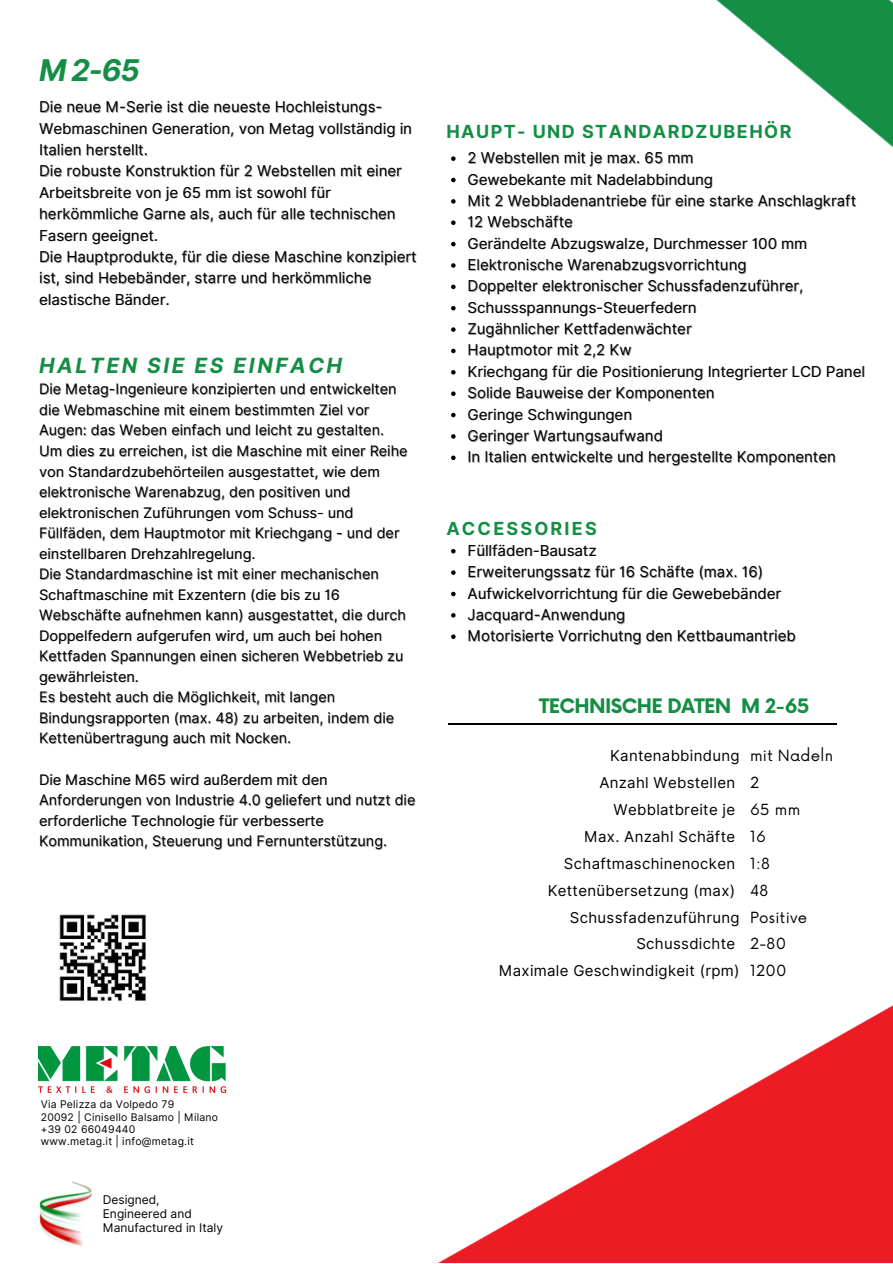
<style>
.page{position:relative;width:893px;height:1264px;background:#fff}
.page>*{position:absolute;margin:0;border:0;box-sizing:border-box;transform-origin:0 0}
.t1{font:italic 700 30px "Inter";color:#148e45}
.t2{font:italic 700 21px "Inter";letter-spacing:.12em;color:#148e45}
.t3{font:700 19.5px "Now";letter-spacing:-.03em;color:#148e45}
.t4{font:700 18px "Inter";letter-spacing:.08em;color:#148e45}
.t5{font:700 18px "Inter";letter-spacing:.12em;color:#148e45}
.t6{font:15px/21.3px "Inter";color:#000}
.t7{font:15px "Inter";letter-spacing:.02em;color:#000}
.t8{font:15px "Now";letter-spacing:.02em;color:#000}
.t9{font:14.4px/20.5px "Inter";color:#000}
.t10{font:12px "Inter";color:#000}
.t11{font:10.5px "Inter";letter-spacing:.02em;color:#000}
.s1{color:rgb(0 0 0/.4)}
</style>
<div class="page">
<img style="left:452px;top:0;width:440px;height:460px">
<img style="left:439px;top:1005px;width:453px;height:257px">
<img style="left:39px;top:1181px;width:53px;height:65px">
<hr style="left:448px;top:723px;width:388px;height:1px;background:#000">
<img style="left:38px;top:1046px;width:189px;height:47px">
<img style="left:59px;top:914px;width:87px;height:87px">
<svg style="left:451px;top:156px;width:4px;height:5px"></svg>
<svg style="left:451px;top:178px;width:4px;height:4px"></svg>
<svg style="left:451px;top:199px;width:4px;height:5px"></svg>
<svg style="left:451px;top:220px;width:4px;height:5px"></svg>
<svg style="left:451px;top:242px;width:4px;height:4px"></svg>
<svg style="left:451px;top:263px;width:4px;height:5px"></svg>
<svg style="left:451px;top:284px;width:4px;height:5px"></svg>
<svg style="left:451px;top:306px;width:4px;height:4px"></svg>
<svg style="left:451px;top:327px;width:4px;height:5px"></svg>
<svg style="left:451px;top:349px;width:4px;height:4px"></svg>
<svg style="left:451px;top:370px;width:4px;height:4px"></svg>
<svg style="left:451px;top:391px;width:4px;height:5px"></svg>
<svg style="left:451px;top:413px;width:4px;height:4px"></svg>
<svg style="left:451px;top:434px;width:4px;height:4px"></svg>
<svg style="left:451px;top:455px;width:4px;height:5px"></svg>
<svg style="left:451px;top:549px;width:4px;height:4px"></svg>
<svg style="left:451px;top:570px;width:4px;height:5px"></svg>
<svg style="left:451px;top:591px;width:4px;height:5px"></svg>
<svg style="left:451px;top:613px;width:4px;height:4px"></svg>
<svg style="left:451px;top:634px;width:4px;height:5px"></svg>
<p class="t1" style="left:39px;top:52px;width:102px">M 2-65</p>
<p class="t6" style="left:39px;top:96px;width:374px">Die neue M-Serie ist die neueste Hochleistungs-<br>Webmaschinen Generation, von Metag vollständig in<br>Italien herstellt.</p>
<p class="t6" style="left:39px;top:160px;width:364px">Die robuste Konstruktion für 2 Webstellen mit einer Arbeitsbreite von je 65 mm ist sowohl für herkömmliche Garne als, auch für alle technischen Fasern geeignet.</p>
<p class="t6" style="left:39px;top:246px;width:379px">Die Hauptprodukte, für die diese Maschine konzipiert ist, sind Hebebänder, starre und herkömmliche elastische Bänder.</p>
<p class="t2" style="left:39px;top:352px;width:305px">HALTEN SIE ES EINFACH</p>
<p class="t9" style="left:39px;top:379px;width:359px">Die Metag-Ingenieure konzipierten und entwickelten die Webmaschine mit einem bestimmten Ziel vor<br>Augen: das Weben einfach und leicht zu gestalten.</p>
<p class="t9" style="left:39px;top:440px;width:370px">Um dies zu erreichen, ist die Maschine mit einer Reihe von Standardzubehörteilen ausgestattet, wie dem elektronische Warenabzug, den positiven und elektronischen Zuführungen vom Schuss- und Füllfäden, dem Hauptmotor mit Kriechgang - und der einstellbaren Drehzahlregelung.</p>
<p class="t9" style="left:39px;top:563px;width:368px">Die Standardmaschine ist mit einer mechanischen Schaftmaschine mit Exzentern (die bis zu 16<br>Webschäfte aufnehmen kann) ausgestattet, die durch Doppelfedern aufgerufen wird, um auch bei hohen Kettfaden Spannungen einen sicheren Webbetrieb zu gewährleisten.</p>
<p class="t9" style="left:39px;top:687px;width:356px">Es besteht auch die Möglichkeit, mit langen<br>Bindungsrapporten (max. 48) zu arbeiten, indem die<br>Kettenübertragung auch mit Nocken.</p>
<p class="t9" style="left:39px;top:769px;width:378px">Die Maschine M65 wird außerdem mit den Anforderungen von Industrie 4.0 geliefert und nutzt die erforderliche Technologie für verbesserte Kommunikation, Steuerung und Fernunterstützung.</p>
<p class="t4" style="left:446px;top:120px;width:346px">HAUPT- UND STANDARDZUBEHÖR</p>
<p class="t6" style="left:467px;top:147px;width:227px">2 Webstellen mit je max. 65 mm</p>
<p class="t6" style="left:467px;top:168px;width:247px">Gewebekante mit Nadelabbindung</p>
<p class="t6" style="left:467px;top:190px;width:390px">Mit 2 Webbladenantriebe für eine starke Anschlagkraft</p>
<p class="t6" style="left:467px;top:211px;width:107px">12 Webschäfte</p>
<p class="t6" style="left:467px;top:232px;width:341px">Gerändelte Abzugswalze, Durchmesser 100 mm</p>
<p class="t6" style="left:467px;top:254px;width:280px">Elektronische Warenabzugsvorrichtung</p>
<p class="t6" style="left:467px;top:275px;width:337px">Doppelter elektronischer Schussfadenzuführer,</p>
<p class="t6" style="left:467px;top:296px;width:230px">Schussspannungs-Steuerfedern</p>
<p class="t6" style="left:467px;top:318px;width:226px">Zugähnlicher Kettfadenwächter</p>
<p class="t6" style="left:467px;top:339px;width:165px">Hauptmotor mit 2,2 Kw</p>
<p class="t6" style="left:467px;top:361px;width:399px">Kriechgang für die Positionierung Integrierter LCD Panel</p>
<p class="t6" style="left:468px;top:382px;width:248px"><span class="s1">S</span>olide Bauweise der Komponenten</p>
<p class="t6" style="left:467px;top:403px;width:166px">Geringe Schwingungen</p>
<p class="t6" style="left:467px;top:425px;width:197px">Geringer Wartungsaufwand</p>
<p class="t6" style="left:467px;top:446px;width:370px">In Italien entwickelte und hergestellte Komponenten</p>
<p class="t5" style="left:446px;top:517px;width:152px">ACCESSORIES</p>
<p class="t6" style="left:467px;top:539px;width:130px">Füllfäden-Bausatz</p>
<p class="t6" style="left:467px;top:561px;width:297px">Erweiterungssatz für 16 Schäfte (max. 16)</p>
<p class="t6" style="left:467px;top:582px;width:315px">Aufwickelvorrichtung für die Gewebebänder</p>
<p class="t6" style="left:467px;top:603px;width:159px">Jacquard-Anwendung</p>
<p class="t6" style="left:467px;top:625px;width:329px">Motorisierte Vorrichutng den Kettbaumantrieb</p>
<p class="t3" style="left:539px;top:695px;width:272px">TECHNISCHE DATEN M 2-65</p>
<p class="t7" style="left:610px;top:746px;width:131px">Kantenabbindung</p>
<p class="t7" style="left:599px;top:773px;width:137px">Anzahl Webstellen</p>
<p class="t7" style="left:613px;top:800px;width:123px">Webblatbreite je</p>
<p class="t7" style="left:584px;top:827px;width:152px">Max. Anzahl Schäfte</p>
<p class="t7" style="left:564px;top:854px;width:173px">Schaftmaschinenocken</p>
<p class="t7" style="left:547px;top:881px;width:189px">Kettenübersetzung (max)</p>
<p class="t7" style="left:570px;top:908px;width:171px">Schussfadenzuführung</p>
<p class="t7" style="left:636px;top:935px;width:100px">Schussdichte</p>
<p class="t7" style="left:499px;top:962px;width:242px">Maximale Geschwindigkeit (rpm)</p>
<p class="t8" style="left:750px;top:746px;width:85px">mit Nadeln</p>
<p class="t8" style="left:750px;top:773px;width:11px">2</p>
<p class="t8" style="left:750px;top:800px;width:52px">65 mm</p>
<p class="t8" style="left:750px;top:827px;width:17px">16</p>
<p class="t8" style="left:750px;top:854px;width:21px">1:8</p>
<p class="t8" style="left:750px;top:881px;width:20px">48</p>
<p class="t8" style="left:750px;top:908px;width:59px">Positive</p>
<p class="t8" style="left:750px;top:935px;width:38px">2-80</p>
<p class="t8" style="left:750px;top:962px;width:38px">1200</p>
<p class="t11" style="left:41px;top:1098px;width:135px">Via Pelizza da Volpedo 79</p>
<p class="t11" style="left:41px;top:1110px;width:179px">20092 | Cinisello Balsamo | Milano</p>
<p class="t11" style="left:41px;top:1122px;width:96px">+39 02 66049440</p>
<p class="t11" style="left:41px;top:1134px;width:155px">www.metag.it | info@metag.it</p>
<p class="t10" style="left:103px;top:1192px;width:58px">Designed,</p>
<p class="t10" style="left:103px;top:1206px;width:90px">Engineered and</p>
<p class="t10" style="left:103px;top:1220px;width:122px">Manufactured in Italy</p>
</div>
